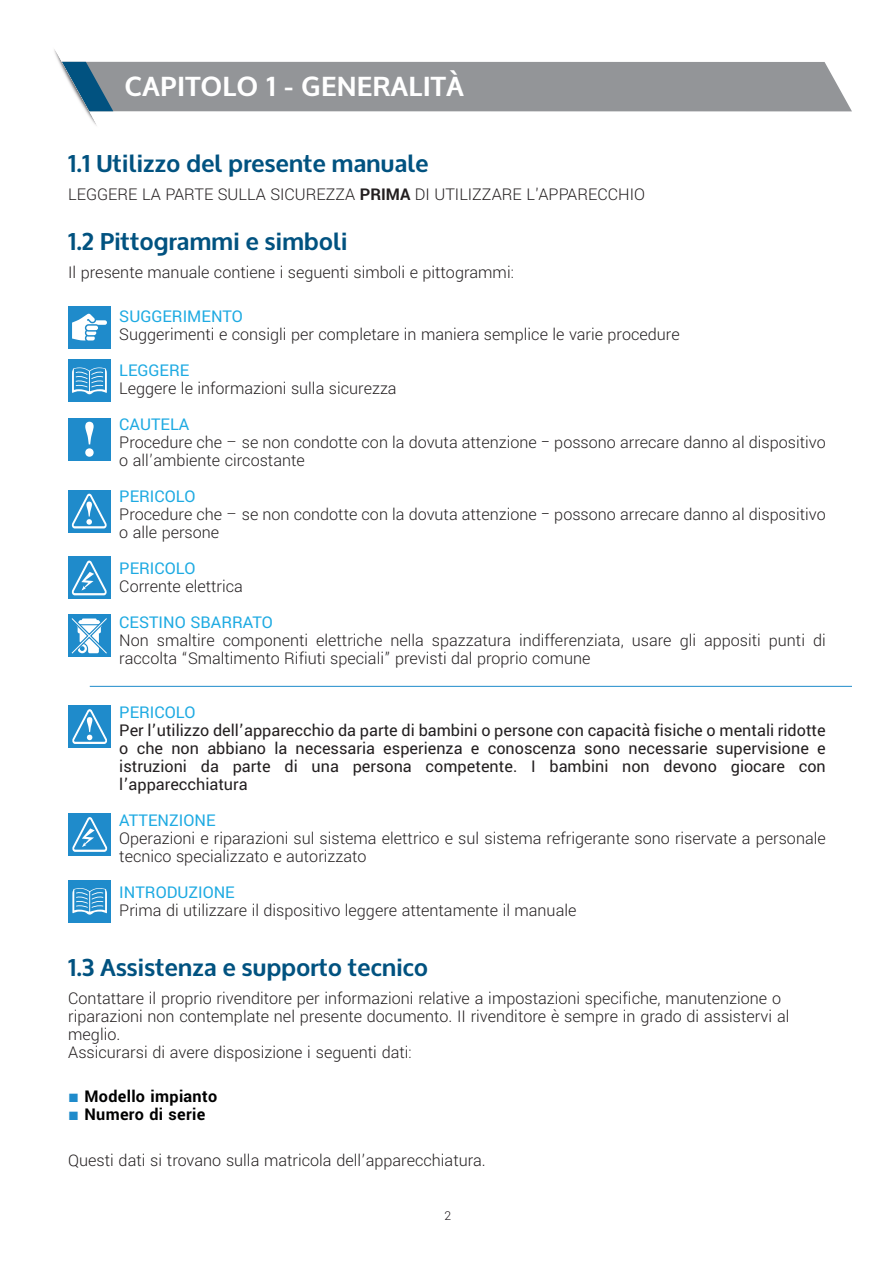
<style>
.page{position:relative;width:894px;height:1263px;background:#fff}
.page>*{position:absolute;margin:0;border:0;box-sizing:border-box;transform-origin:0 0}
.t1{font:700 27.15px "Oxygen";letter-spacing:.03em;color:#fff}
.t2{font:700 24px "Oxygen";letter-spacing:.01em;color:#015280}
.t3{font:300 18px/18px "Yantramanav";color:#231f20}
.t4{font:18px/18px "Yantramanav";color:#231f20;text-align:justify}
.t5{font:18px "Yantramanav";color:#1eaae2}
.t6{font:700 18px "Yantramanav";letter-spacing:.015em;color:#000001}
.t7{font:300 13.5px "Yantramanav";color:#181317}
.s1{font-weight:700}
.s2{font-family:"Arial";font-weight:400;color:#1f8bcb}
</style>
<div class="page">
<div style="left:104px;top:62px;width:747px;height:49px;background:#939598"></div>
<img style="left:54px;top:49px;width:50px;height:77px">
<hr style="left:90px;top:686px;width:761px;height:1px;background:#1f8bcb">
<div style="left:68px;top:490px;width:42px;height:42px;background:#1f8bcb"></div>
<svg style="left:72px;top:494px;width:35px;height:34px"></svg>
<div style="left:68px;top:557px;width:42px;height:42px;background:#1f8bcb"></div>
<svg style="left:72px;top:561px;width:35px;height:34px"></svg>
<div style="left:69px;top:813px;width:42px;height:42px;background:#1f8bcb"></div>
<svg style="left:72px;top:817px;width:35px;height:35px"></svg>
<div style="left:68px;top:615px;width:42px;height:42px;background:#1f8bcb"></div>
<svg style="left:71px;top:618px;width:36px;height:36px"></svg>
<div style="left:69px;top:705px;width:42px;height:43px;background:#1f8bcb"></div>
<svg style="left:72px;top:709px;width:35px;height:35px"></svg>
<div style="left:69px;top:880px;width:42px;height:42px;background:#1f8bcb"></div>
<svg style="left:72px;top:888px;width:35px;height:27px"></svg>
<div style="left:68px;top:306px;width:43px;height:42px;background:#1f8bcb"></div>
<svg style="left:72px;top:314px;width:35px;height:26px"></svg>
<div style="left:68px;top:360px;width:43px;height:42px;background:#1f8bcb"></div>
<svg style="left:72px;top:367px;width:35px;height:27px"></svg>
<div style="left:68px;top:418px;width:43px;height:42px;background:#1f8bcb"></div>
<svg style="left:85px;top:422px;width:9px;height:35px"></svg>
<h1 class="t1" style="left:125px;top:63px;width:340px">CAPITOLO 1 - GENERALITÀ</h1>
<h2 class="t2" style="left:68px;top:142px;width:362px">1.1 Utilizzo del presente manuale</h2>
<p class="t3" style="left:68px;top:186px;width:578px">LEGGERE LA PARTE SULLA SICUREZZA <span class="s1">PRIMA</span> DI UTILIZZARE L'APPARECCHIO</p>
<h2 class="t2" style="left:68px;top:220px;width:280px">1.2 Pittogrammi e simboli</h2>
<p class="t3" style="left:68px;top:264px;width:447px">Il presente manuale contiene i seguenti simboli e pittogrammi:</p>
<p class="t5" style="left:119px;top:305px;width:125px">SUGGERIMENTO</p>
<p class="t3" style="left:119px;top:326px;width:561px">Suggerimenti e consigli per completare in maniera semplice le varie procedure</p>
<p class="t5" style="left:119px;top:359px;width:71px">LEGGERE</p>
<p class="t3" style="left:119px;top:380px;width:279px">Leggere le informazioni sulla sicurezza</p>
<p class="t5" style="left:119px;top:413px;width:72px">CAUTELA</p>
<p class="t3" style="left:119px;top:434px;width:707px">Procedure che – se non condotte con la dovuta attenzione − possono arrecare danno al dispositivo o all’ambiente circostante</p>
<p class="t5" style="left:119px;top:485px;width:78px">PERICOLO</p>
<p class="t3" style="left:119px;top:506px;width:707px">Procedure che – se non condotte con la dovuta attenzione − possono arrecare danno al dispositivo o alle persone</p>
<p class="t5" style="left:119px;top:557px;width:78px">PERICOLO</p>
<p class="t3" style="left:119px;top:578px;width:125px">Corrente elettrica</p>
<p class="t5" style="left:119px;top:611px;width:155px">CESTINO SBARRATO</p>
<p class="t3" style="left:119px;top:632px;width:707px">Non smaltire componenti elettriche nella spazzatura indifferenziata, usare gli appositi punti di raccolta “Smaltimento Rifiuti speciali” previsti dal proprio comune</p>
<p class="t5" style="left:119px;top:701px;width:78px">PERICOLO</p>
<p class="t4" style="left:119px;top:722px;width:707px">Per l’utilizzo dell’apparecchio da parte di bambini o persone con capacità fisiche o mentali ridotte o che non abbiano la necessaria esperienza e conoscenza sono necessarie supervisione e istruzioni da parte di una persona competente. I bambini non devono giocare con l’apparecchiatura</p>
<p class="t5" style="left:119px;top:809px;width:98px">ATTENZIONE</p>
<p class="t3" style="left:119px;top:830px;width:707px">Operazioni e riparazioni sul sistema elettrico e sul sistema refrigerante sono riservate a personale tecnico specializzato e autorizzato</p>
<p class="t5" style="left:119px;top:881px;width:117px">INTRODUZIONE</p>
<p class="t3" style="left:119px;top:902px;width:458px">Prima di utilizzare il dispositivo leggere attentamente il manuale</p>
<h2 class="t2" style="left:68px;top:946px;width:361px">1.3 Assistenza e supporto tecnico</h2>
<p class="t3" style="left:68px;top:990px;width:722px">Contattare il proprio rivenditore per informazioni relative a impostazioni specifiche, manutenzione o riparazioni non contemplate nel presente documento. II rivenditore è sempre in grado di assistervi al meglio.<br>Assicurarsi di avere disposizione i seguenti dati:</p>
<p class="t6" style="left:68px;top:1085px;width:150px"><span class="s2">■</span> Modello impianto</p>
<p class="t6" style="left:68px;top:1103px;width:138px"><span class="s2">■</span> Numero di serie</p>
<p class="t3" style="left:68px;top:1152px;width:419px">Questi dati si trovano sulla matricola dell’apparecchiatura.</p>
<p class="t7" style="left:444px;top:1207px;width:8px">2</p>
</div>
